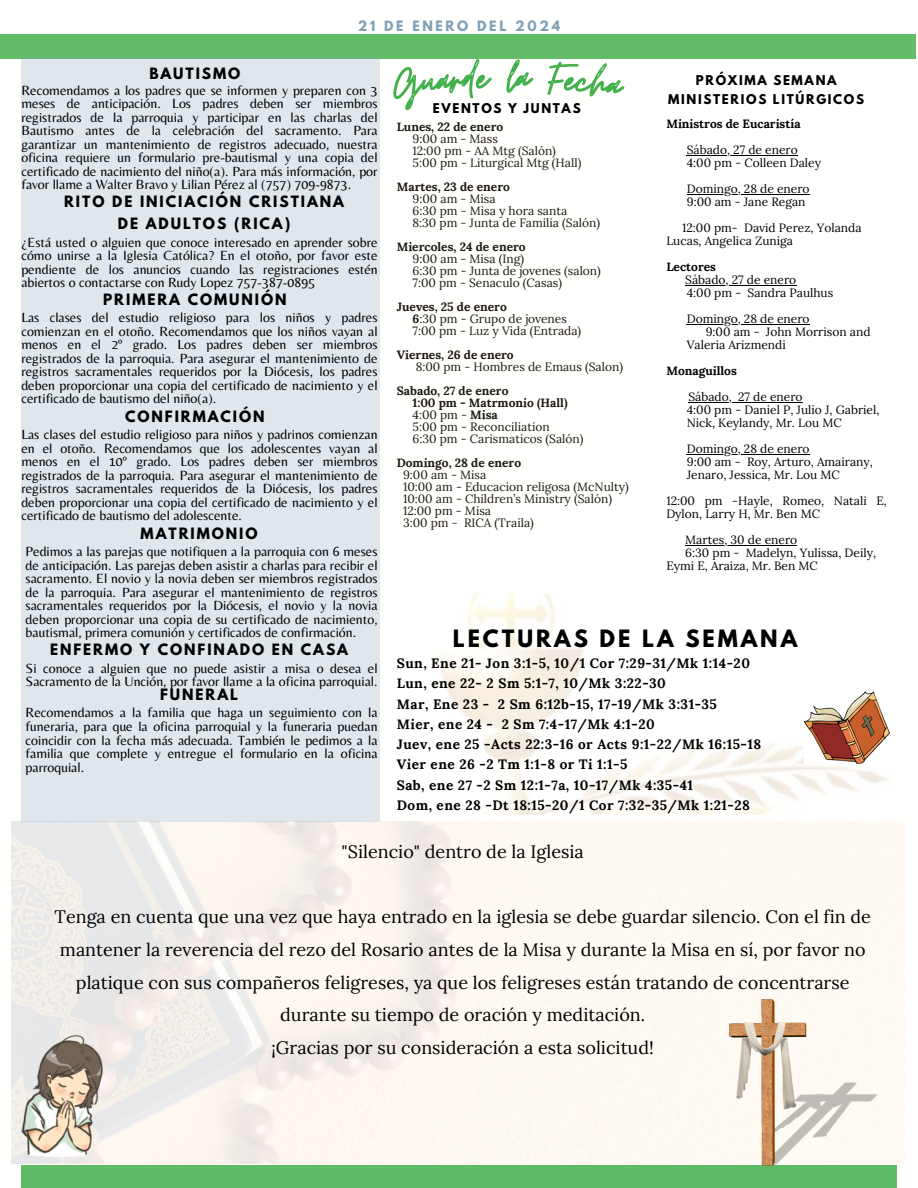
<style>
.page{position:relative;width:918px;height:1188px;background:#fff}
.page>*{position:absolute;margin:0;border:0;box-sizing:border-box;transform-origin:0 0}
.t1{font:700 21.15px "League Spartan";letter-spacing:.14em;color:#000}
.t2{font:18px/32.7px "Lora";color:#000;text-align:center}
.t3{font:13.8px/13.5px "Belleza";color:#000;text-align:justify}
.t4{font:700 13.8px/21.3px "League Spartan";letter-spacing:.14em;color:#000;text-align:center}
.t5{font:700 13.65px/20.2px "Lora";letter-spacing:.035em;color:#000}
.t6{font:700 12.75px "League Spartan";letter-spacing:.21em;color:#7ea1b8}
.t7{font:12px/13px "Lora";color:#000}
.t8{font:12px/12px "Lora";color:#1d1713}
.t9{font:700 12px "Lora";color:#1d1713}
.t10{font:700 12px "League Spartan";letter-spacing:.14em;color:#000}
.t11{font:700 12px "Lora";color:#000}
.s1{font-weight:700}
</style>
<div class="page">
<div style="left:0;top:34px;width:916px;height:25px;background:#61bd67"></div>
<img style="left:439px;top:594px;width:450px;height:220px">
<div style="left:21px;top:1165px;width:876px;height:23px;background:#5fbc66"></div>
<div style="left:21px;top:57px;width:359px;height:765px;background:#dfe7ec"></div>
<img style="left:804px;top:692px;width:86px;height:72px">
<svg style="left:393px;top:59px;width:99px;height:51px"></svg>
<svg style="left:506px;top:59px;width:28px;height:34px"></svg>
<svg style="left:547px;top:61px;width:78px;height:36px"></svg>
<hr style="left:687px;top:155px;width:111px;height:1px;background:#000">
<hr style="left:687px;top:194px;width:123px;height:1px;background:#000">
<hr style="left:685px;top:285px;width:111px;height:1px;background:#000">
<hr style="left:687px;top:324px;width:30px;height:1px;background:#000">
<hr style="left:717px;top:324px;width:93px;height:1px;background:#000">
<hr style="left:688px;top:402px;width:44px;height:1px;background:#000">
<hr style="left:738px;top:402px;width:65px;height:1px;background:#000">
<hr style="left:687px;top:454px;width:30px;height:1px;background:#000">
<hr style="left:717px;top:454px;width:93px;height:1px;background:#000">
<hr style="left:685px;top:545px;width:112px;height:1px;background:#000">
<img style="left:21px;top:1035px;width:81px;height:123px">
<img style="left:729px;top:999px;width:149px;height:167px">
<h6 class="t6" style="left:358px;top:19px;width:204px">21 DE ENERO DEL 2024</h6>
<h1 class="t4" style="left:149px;top:65px;width:93px">BAUTISMO</h1>
<h4 class="t3" style="left:21px;top:83px;width:358px">Recomendamos a los padres que se informen y preparen con 3 meses de anticipación. Los padres deben ser miembros registrados de la parroquia y participar en las charlas del Bautismo antes de la celebración del sacramento. Para garantizar un mantenimiento de registros adecuado, nuestra oficina requiere un formulario pre-bautismal y una copia del certificado de nacimiento del niño(a). Para más información, por favor llame a Walter Bravo y Lilian Pérez al (757) 709-9873.</h4>
<h6 class="t4" style="left:64px;top:193px;width:282px">RITO DE INICIACIÓN CRISTIANA<br>DE ADULTOS (RICA)</h6>
<h4 class="t3" style="left:21px;top:235px;width:358px">¿Está usted o alguien que conoce interesado en aprender sobre cómo unirse a la Iglesia Católica? En el otoño, por favor este pendiente de los anuncios cuando las registraciones estén abiertos o contactarse con Rudy Lopez 757-387-0895</h4>
<h6 class="t4" style="left:103px;top:290px;width:185px">PRIMERA COMUNIÓN</h6>
<h4 class="t3" style="left:21px;top:311px;width:358px">Las clases del estudio religioso para los niños y padres comienzan en el otoño. Recomendamos que los niños vayan al menos en el 2º grado. Los padres deben ser miembros registrados de la parroquia. Para asegurar el mantenimiento de registros sacramentales requeridos por la Diócesis, los padres deben proporcionar una copia del certificado de nacimiento y el certificado de bautismo del niño(a).</h4>
<h6 class="t4" style="left:125px;top:407px;width:141px">CONFIRMACIÓN</h6>
<h4 class="t3" style="left:21px;top:427px;width:358px">Las clases del estudio religioso para niños y padrinos comienzan en el otoño. Recomendamos que los adolescentes vayan al menos en el 10º grado. Los padres deben ser miembros registrados de la parroquia. Para asegurar el mantenimiento de registros sacramentales requeridos de la Diócesis, los padres deben proporcionar una copia del certificado de nacimiento y el certificado de bautismo del adolescente.</h4>
<h6 class="t4" style="left:141px;top:524px;width:119px">MATRIMONIO</h6>
<h4 class="t3" style="left:26px;top:544px;width:353px">Pedimos a las parejas que notifiquen a la parroquia con 6 meses de anticipación. Las parejas deben asistir a charlas para recibir el sacramento. El novio y la novia deben ser miembros registrados de la parroquia. Para asegurar el mantenimiento de registros sacramentales requeridos por la Diócesis, el novio y la novia deben proporcionar una copia de su certificado de nacimiento, bautismal, primera comunión y certificados de confirmación.</h4>
<h6 class="t4" style="left:50px;top:641px;width:300px">ENFERMO Y CONFINADO EN CASA</h6>
<h4 class="t3" style="left:26px;top:661px;width:353px">Si conoce a alguien que no puede asistir a misa o desea el<br>Sacramento de la Unción, por favor llame a la oficina parroquial.</h4>
<h6 class="t4" style="left:160px;top:686px;width:79px">FUNERAL</h6>
<h4 class="t3" style="left:26px;top:706px;width:353px">Recomendamos a la familia que haga un seguimiento con la funeraria, para que la oficina parroquial y la funeraria puedan coincidir con la fecha más adecuada. También le pedimos a la familia que complete y entregue el formulario en la oficina parroquial.</h4>
<p class="t10" style="left:433px;top:102px;width:149px">EVENTOS Y JUNTAS</p>
<p class="t9" style="left:397px;top:119px;width:108px">Lunes, 22 de enero</p>
<p class="t8" style="left:413px;top:133px;width:87px">9:00 am - Mass</p>
<p class="t8" style="left:413px;top:145px;width:145px">12:00 pm - AA Mtg (Salón)</p>
<p class="t8" style="left:413px;top:157px;width:170px">5:00 pm - Liturgical Mtg (Hall)</p>
<p class="t9" style="left:397px;top:179px;width:115px">Martes, 23 de enero</p>
<p class="t8" style="left:413px;top:193px;width:85px">9:00 am - Misa</p>
<p class="t8" style="left:413px;top:205px;width:156px">6:30 pm - Misa y hora santa</p>
<p class="t8" style="left:413px;top:217px;width:189px">8:30 pm - Junta de Familia (Salón)</p>
<p class="t9" style="left:397px;top:239px;width:130px">Miercoles, 24 de enero</p>
<p class="t8" style="left:413px;top:253px;width:113px">9:00 am - Misa (Ing)</p>
<p class="t8" style="left:413px;top:265px;width:190px">6:30 pm - Junta de jovenes (salon)</p>
<p class="t8" style="left:413px;top:277px;width:151px">7:00 pm - Senaculo (Casas)</p>
<p class="t9" style="left:397px;top:299px;width:112px">Jueves, 25 de enero</p>
<h2 class="t8" style="left:413px;top:313px;width:156px"><span class="s1">6</span>:30 pm - Grupo de jovenes</h2>
<h5 class="t8" style="left:413px;top:325px;width:170px">7:00 pm - Luz y Vida (Entrada)</h5>
<p class="t9" style="left:397px;top:347px;width:119px">Viernes, 26 de enero</p>
<h3 class="t8" style="left:416px;top:361px;width:209px">8:00 pm - Hombres de Emaus (Salon)</h3>
<h3 class="t9" style="left:397px;top:383px;width:113px">Sabado, 27 de enero</h3>
<p class="t9" style="left:413px;top:395px;width:157px">1:00 pm - Matrmonio (Hall)</p>
<p class="t8" style="left:413px;top:409px;width:172px">4:00 pm - <span class="s1">Misa<br></span>5:00 pm - Reconciliation<br>6:30 pm - Carismaticos (Salón)</p>
<p class="t9" style="left:397px;top:455px;width:126px">Domingo, 28 de enero</p>
<p class="t8" style="left:403px;top:469px;width:227px">9:00 am - Misa<br>10:00 am - Educacion religosa (McNulty)<br>10:00 am - Children’s Ministry (Salón)<br>12:00 pm - Misa<br>3:00 pm - RICA (Traila)</p>
<p class="t10" style="left:696px;top:74px;width:142px">PRÓXIMA SEMANA</p>
<p class="t10" style="left:668px;top:93px;width:197px">MINISTERIOS LITÚRGICOS</p>
<p class="t11" style="left:666px;top:116px;width:136px">Ministros de Eucaristía</p>
<p class="t7" style="left:687px;top:143px;width:113px">Sábado, 27 de enero</p>
<p class="t7" style="left:687px;top:156px;width:136px">4:00 pm - Colleen Daley</p>
<p class="t7" style="left:687px;top:182px;width:124px">Domingo, 28 de enero</p>
<p class="t7" style="left:687px;top:195px;width:120px">9:00 am - Jane Regan</p>
<p class="t7" style="left:666px;top:221px;width:197px;text-indent:16px">12:00 pm- David Perez, Yolanda<br>Lucas, Angelica Zuniga</p>
<p class="t11" style="left:666px;top:259px;width:51px">Lectores</p>
<p class="t7" style="left:685px;top:273px;width:113px">Sábado, 27 de enero<br>4:00 pm -</p>
<p class="t7" style="left:687px;top:280px;width:148px;line-height:26px;text-indent:61px">Sandra Paulhus<br>Domingo, 28 de enero</p>
<p class="t7" style="left:687px;top:325px;width:185px;text-indent:19px">9:00 am - John Morrison and<br>Valeria Arizmendi</p>
<p class="t11" style="left:666px;top:363px;width:72px">Monaguillos</p>
<p class="t7" style="left:687px;top:390px;width:194px">Sábado, 27 de enero<br>4:00 pm - Daniel P, Julio J, Gabriel,</p>
<p class="t7" style="left:687px;top:410px;width:157px;line-height:26px">Nick, Keylandy, Mr. Lou MC<br>Domingo, 28 de enero</p>
<p class="t7" style="left:687px;top:455px;width:55px">9:00 am -</p>
<p class="t7" style="left:687px;top:455px;width:188px;text-indent:60px">Roy, Arturo, Amairany,<br>Jenaro, Jessica, Mr. Lou MC</p>
<p class="t7" style="left:666px;top:494px;width:222px">12:00 pm -Hayle, Romeo, Natali E,</p>
<p class="t7" style="left:666px;top:507px;width:155px">Dylon, Larry H, Mr. Ben MC</p>
<p class="t7" style="left:685px;top:533px;width:113px">Martes, 30 de enero</p>
<p class="t7" style="left:666px;top:546px;width:211px;text-indent:19px">6:30 pm - Madelyn, Yulissa, Deily,<br>Eymi E, Araiza, Mr. Ben MC</p>
<p class="t1" style="left:453px;top:627px;width:346px">LECTURAS DE LA SEMANA</p>
<p class="t5" style="left:397px;top:653px;width:366px">Sun, Ene 21- Jon 3:1-5, 10/1 Cor 7:29-31/Mk 1:14-20<br>Lun, ene 22- 2 Sm 5:1-7, 10/Mk 3:22-30<br>Mar, Ene 23 - 2 Sm 6:12b-15, 17-19/Mk 3:31-35<br>Mier, ene 24 - 2 Sm 7:4-17/Mk 4:1-20<br>Juev, ene 25 -Acts 22:3-16 or Acts 9:1-22/Mk 16:15-18<br>Vier ene 26 -2 Tm 1:1-8 or Ti 1:1-5<br>Sab, ene 27 -2 Sm 12:1-7a, 10-17/Mk 4:35-41<br>Dom, ene 28 -Dt 18:15-20/1 Cor 7:32-35/Mk 1:21-28</p>
<h2 class="t2" style="left:342px;top:835px;width:244px">"Silencio" dentro de la Iglesia</h2>
<p class="t2" style="left:54px;top:901px;width:818px">Tenga en cuenta que una vez que haya entrado en la iglesia se debe guardar silencio. Con el fin de mantener la reverencia del rezo del Rosario antes de la Misa y durante la Misa en sí, por favor no platique con sus compañeros feligreses, ya que los feligreses están tratando de concentrarse durante su tiempo de oración y meditación.<br>¡Gracias por su consideración a esta solicitud!</p>
</div>
